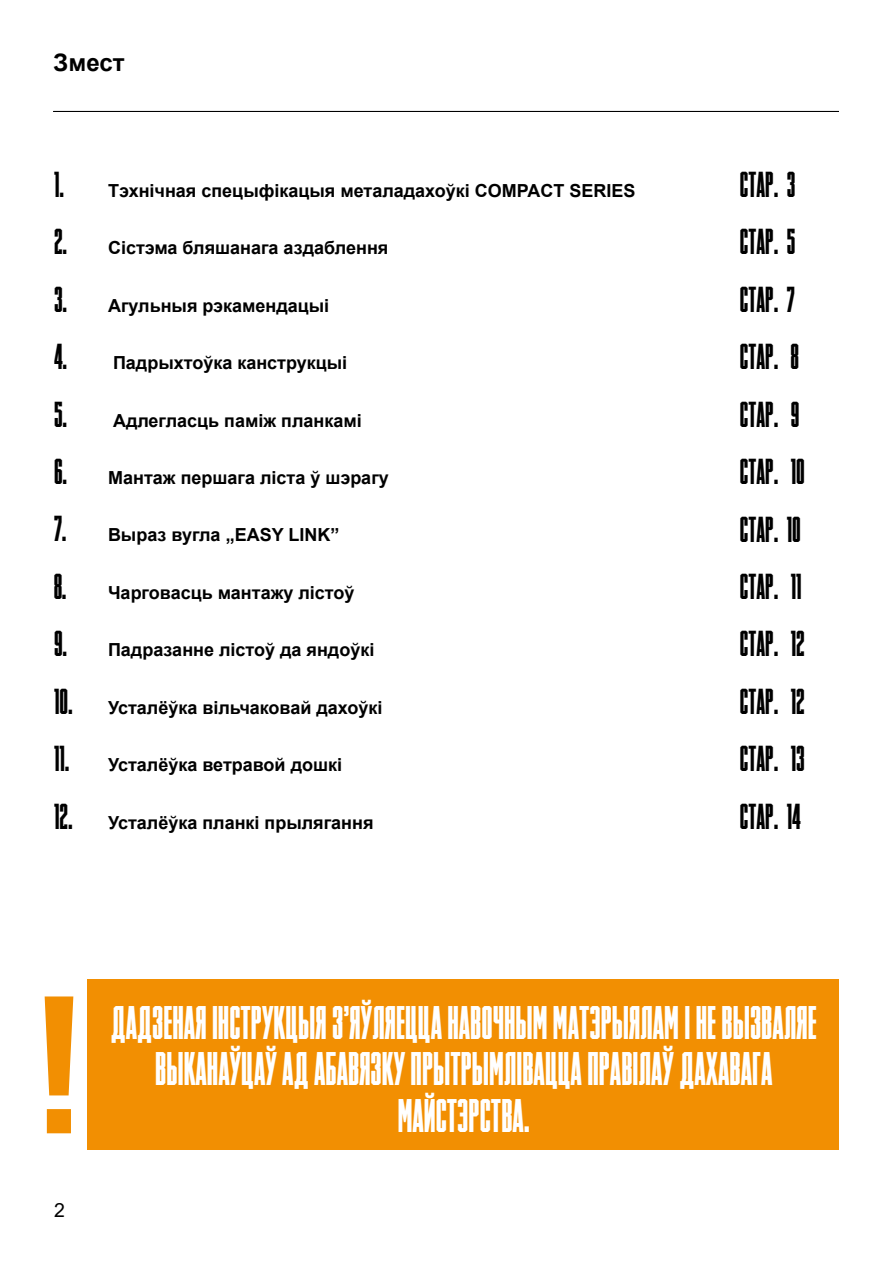
<style>
.page{position:relative;width:893px;height:1263px;background:#fff}
.page>*{position:absolute;margin:0;border:0;box-sizing:border-box;transform-origin:0 0}
.t1{font:45px/46.5px "TIMMONSNY";color:#fff;text-align:center}
.t2{font:34.5px/57.4px "TIMMONSNY";color:#000}
.t3{font:700 24px "Arial";color:#000}
.t4{font:19.5px "Arial";color:#000}
.t5{font:700 18px "Arial";color:#000}
.s1{font-family:"TIMMONSNY";font-weight:400;font-size:34.5px}
</style>
<div class="page">
<hr style="left:53px;top:111px;width:786px;height:1px;background:#000">
<div style="left:88px;top:979px;width:751px;height:171px;background:#f28f02"></div>
<svg style="left:45px;top:996px;width:28px;height:137px"></svg>
<h3 class="t3" style="left:54px;top:46px;width:72px">Змест</h3>
<p class="t5" style="left:54px;top:178px;width:583px"><span class="s1">1.</span> Тэхнічная спецыфікацыя металадахоўкі COMPACT SERIES</p>
<p class="t5" style="left:54px;top:235px;width:336px"><span class="s1">2.</span> Сістэма бляшанага аздаблення</p>
<p class="t5" style="left:54px;top:293px;width:277px"><span class="s1">3.</span> Агульныя рэкамендацыі</p>
<h2 class="t2" style="left:54px;top:329px;width:15px">4.</h2>
<p class="t5" style="left:113px;top:350px;width:236px">Падрыхтоўка канструкцыі</p>
<h2 class="t2" style="left:54px;top:386px;width:15px">5.</h2>
<p class="t5" style="left:113px;top:408px;width:250px">Адлегласць паміж планкамі</p>
<p class="t5" style="left:54px;top:465px;width:336px"><span class="s1">6.</span> Мантаж першага ліста ў шэрагу</p>
<p class="t5" style="left:54px;top:522px;width:287px"><span class="s1">7.</span> Выраз вугла „EASY LINK”</p>
<p class="t5" style="left:54px;top:580px;width:302px"><span class="s1">8.</span> Чарговасць мантажу лістоў</p>
<p class="t5" style="left:54px;top:637px;width:322px"><span class="s1">9.</span> Падразанне лістоў да яндоўкі</p>
<p class="t5" style="left:54px;top:695px;width:330px"><span class="s1">10.</span> Усталёўка вільчаковай дахоўкі</p>
<p class="t5" style="left:54px;top:752px;width:290px"><span class="s1">11.</span> Усталёўка ветравой дошкі</p>
<p class="t5" style="left:54px;top:809px;width:321px"><span class="s1">12.</span> Усталёўка планкі прылягання</p>
<h2 class="t2" style="left:740px;top:157px;width:66px">стар. 3 стар. 5 стар. 7 стар. 8 стар. 9 стар. 10 стар. 10 стар. 11 стар. 12 стар. 12 стар. 13 стар. 14</h2>
<p class="t4" style="left:54px;top:1196px;width:12px">2</p>
<h1 class="t1" style="left:111px;top:1000px;width:707px">Дадзеная інструкцыя з’яўляецца навочным матэрыялам і не вызваляе выканаўцаў ад абавязку прытрымлівацца правілаў дахавага майстэрства.</h1>
</div>
